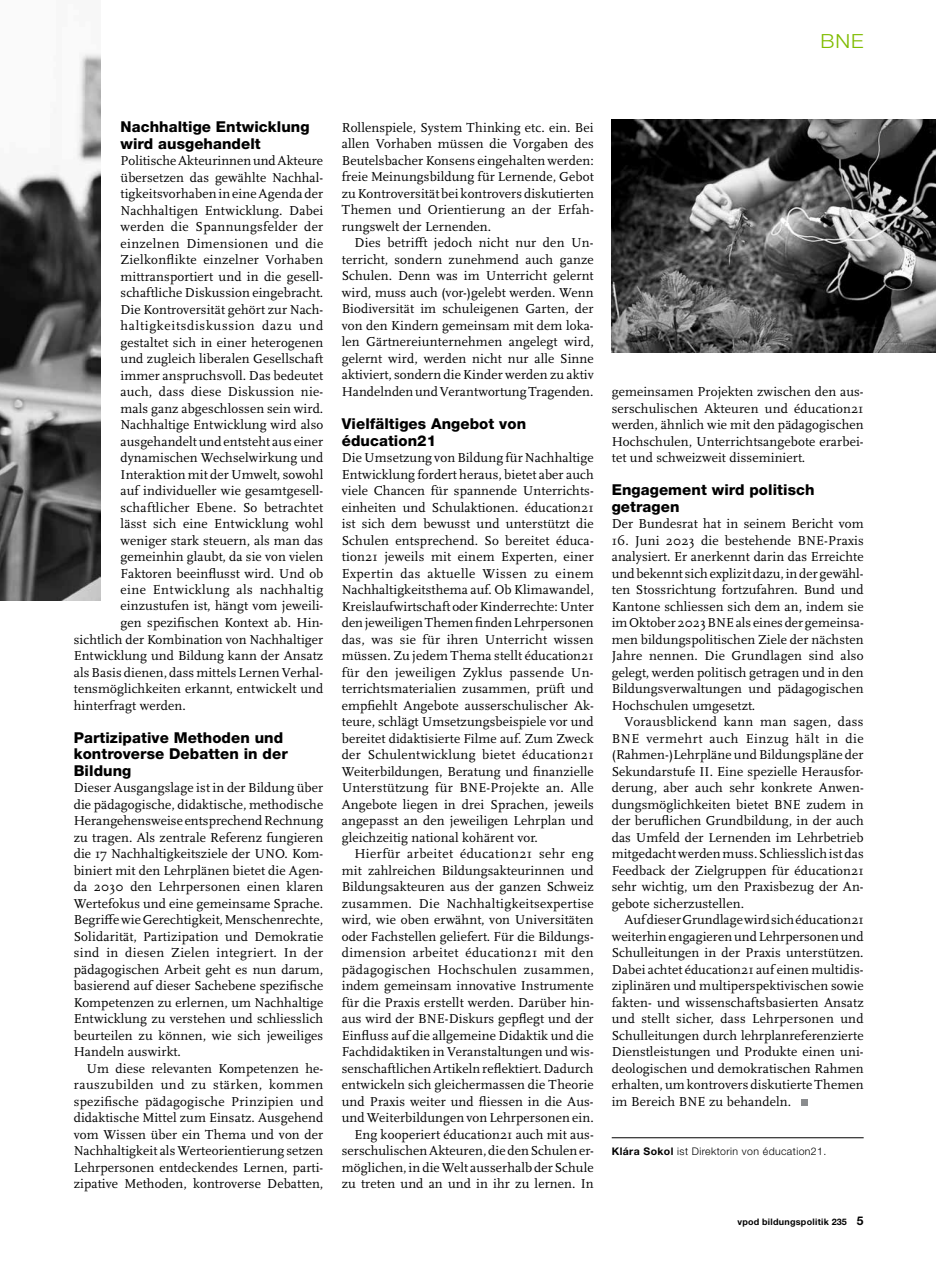
<style>
.page{position:relative;width:936px;height:1263px;background:#fff}
.page>*{position:absolute;margin:0;border:0;box-sizing:border-box;transform-origin:0 0}
.t1{font:300 19.5px "Helvetica Neue LT Std";color:#80bc00;scale:1.08 1}
.t2{font:800 15px/16.5px "Helvetica Neue LT Std";letter-spacing:.005em;color:#000}
.t3{font:13.5px/16.5px "Scala Pro";letter-spacing:.01em;color:#000;text-align:justify}
.t4{font:13.5px "Scala Pro";letter-spacing:.03em;color:#000}
.t5{font:13.5px "Scala Pro";letter-spacing:.055em;color:#000}
.t6{font:300 10.5px "Helvetica Neue LT Std";letter-spacing:.04em;color:#000}
.t7{font:700 9px "Helvetica Neue LT Std";letter-spacing:.03em;color:#000}
.s1{font-weight:700}
.s2{font-size:12px}
</style>
<div class="page">
<img style="left:611px;top:120px;width:324px;height:233px">
<img style="left:0;top:53px;width:101px;height:548px">
<hr style="left:611px;top:1137px;width:252px;height:1px;background:#000">
<div style="left:801px;top:1099px;width:6px;height:7px;background:#8a8c8e"></div>
<h1 class="t1" style="left:820px;top:29px;width:42px">BNE</h1>
<p class="t2" style="left:120px;top:118px;width:190px">Nachhaltige Entwicklung wird ausgehandelt</p>
<p class="t3" style="left:120px;top:153px;width:204px">Politische Akteurinnen und Akteure</p>
<p class="t3" style="left:120px;top:169px;width:204px">übersetzen das gewählte Nachhal-</p>
<p class="t3" style="left:120px;top:185px;width:204px">tigkeitsvorhaben in eine Agenda der</p>
<p class="t3" style="left:120px;top:202px;width:204px">Nachhaltigen Entwicklung. Dabei</p>
<p class="t3" style="left:120px;top:218px;width:204px">werden die Spannungsfelder der</p>
<p class="t4" style="left:120px;top:235px;width:204px">einzelnen Dimensionen und die</p>
<p class="t3" style="left:120px;top:251px;width:204px">Zielkonflikte einzelner Vorhaben</p>
<p class="t3" style="left:120px;top:268px;width:204px">mittransportiert und in die gesell-</p>
<p class="t3" style="left:120px;top:284px;width:204px">schaftliche Diskussion eingebracht.</p>
<p class="t3" style="left:120px;top:301px;width:204px">Die Kontroversität gehört zur Nach-</p>
<p class="t5" style="left:120px;top:318px;width:204px">haltigkeitsdiskussion dazu und</p>
<p class="t3" style="left:120px;top:334px;width:204px">gestaltet sich in einer heterogenen</p>
<p class="t3" style="left:120px;top:350px;width:204px">und zugleich liberalen Gesellschaft</p>
<p class="t3" style="left:120px;top:367px;width:204px">immer anspruchsvoll. Das bedeutet</p>
<p class="t3" style="left:120px;top:383px;width:204px">auch, dass diese Diskussion nie-</p>
<p class="t3" style="left:120px;top:400px;width:204px">mals ganz abgeschlossen sein wird.</p>
<p class="t3" style="left:120px;top:416px;width:204px">Nachhaltige Entwicklung wird also</p>
<p class="t3" style="left:120px;top:433px;width:204px">ausgehandelt und entsteht aus einer</p>
<p class="t3" style="left:120px;top:449px;width:204px">dynamischen Wechselwirkung und</p>
<p class="t3" style="left:120px;top:466px;width:204px">Interaktion mit der Umwelt, sowohl</p>
<p class="t3" style="left:120px;top:482px;width:204px">auf individueller wie gesamtgesell-</p>
<p class="t3" style="left:120px;top:499px;width:204px">schaftlicher Ebene. So betrachtet</p>
<p class="t3" style="left:120px;top:515px;width:204px">lässt sich eine Entwicklung wohl</p>
<p class="t3" style="left:120px;top:532px;width:204px">weniger stark steuern, als man das</p>
<p class="t3" style="left:120px;top:548px;width:204px">gemeinhin glaubt, da sie von vielen</p>
<p class="t3" style="left:120px;top:565px;width:204px">Faktoren beeinflusst wird. Und ob</p>
<p class="t4" style="left:120px;top:582px;width:204px">eine Entwicklung als nachhaltig</p>
<p class="t3" style="left:120px;top:598px;width:204px">einzustufen ist, hängt vom jeweili-</p>
<p class="t3" style="left:120px;top:614px;width:204px">gen spezifischen Kontext ab. Hin-</p>
<p class="t3" style="left:74px;top:631px;width:251px">sichtlich der Kombination von Nachhaltiger</p>
<p class="t3" style="left:74px;top:648px;width:251px">Entwicklung und Bildung kann der Ansatz</p>
<p class="t3" style="left:74px;top:664px;width:251px">als Basis dienen, dass mittels Lernen Verhal-</p>
<p class="t3" style="left:74px;top:680px;width:251px">tensmöglichkeiten erkannt, entwickelt und</p>
<p class="t3" style="left:74px;top:697px;width:114px">hinterfragt werden.</p>
<p class="t2" style="left:74px;top:729px;width:215px">Partizipative Methoden und kontroverse Debatten in der<br>Bildung</p>
<p class="t3" style="left:74px;top:780px;width:251px">Dieser Ausgangslage ist in der Bildung über die pädagogische, didaktische, methodische Herangehensweise entsprechend Rechnung zu tragen. Als zentrale Referenz fungieren die 17 Nachhaltigkeitsziele der UNO. Kom&shy;biniert mit den Lehrplänen bietet die Agen&shy;da 2030 den Lehrpersonen einen klaren Wertefokus und eine gemeinsame Sprache.<br>Begriffe wie Gerechtigkeit, Menschenrechte, Solidarität, Partizipation und Demokratie sind in diesen Zielen integriert. In der pädagogischen Arbeit geht es nun darum, basierend auf dieser Sachebene spezifische Kompetenzen zu erlernen, um Nachhaltige Entwicklung zu verstehen und schliesslich beurteilen zu können, wie sich jeweiliges Handeln auswirkt.</p>
<p class="t3" style="left:74px;top:1060px;width:251px;text-indent:13px">Um diese relevanten Kompetenzen he&shy;rauszubilden und zu stärken, kommen spezifische pädagogische Prinzipien und didaktische Mittel zum Einsatz. Ausgehend vom Wissen über ein Thema und von der Nachhaltigkeit als Werteorientierung setzen Lehrpersonen entdeckendes Lernen, parti&shy;zipative Methoden, kontroverse Debatten,</p>
<p class="t3" style="left:342px;top:119px;width:253px">Rollenspiele, System Thinking etc. ein. Bei allen Vorhaben müssen die Vorgaben des Beutelsbacher Konsens eingehalten werden: freie Meinungsbildung für Lernende, Gebot zu Kontroversität bei kontrovers diskutierten Themen und Orientierung an der Erfah&shy;rungswelt der Lernenden.</p>
<p class="t3" style="left:342px;top:235px;width:253px;text-indent:13px">Dies betrifft jedoch nicht nur den Un&shy;terricht, sondern zunehmend auch ganze Schulen. Denn was im Unterricht gelernt wird, muss auch (vor-)gelebt werden. Wenn Biodiversität im schuleigenen Garten, der von den Kindern gemeinsam mit dem loka&shy;len Gärtnereiunternehmen angelegt wird, gelernt wird, werden nicht nur alle Sinne aktiviert, sondern die Kinder werden zu aktiv Handelnden und Verantwortung Tragenden.</p>
<p class="t2" style="left:342px;top:415px;width:186px">Vielfältiges Angebot von éducation21</p>
<p class="t3" style="left:342px;top:450px;width:253px">Die Umsetzung von Bildung für Nachhaltige Entwicklung fordert heraus, bietet aber auch viele Chancen für spannende Unterrichts&shy;einheiten und Schulaktionen. éducation21 ist sich dem bewusst und unterstützt die Schulen entsprechend. So bereitet éduca&shy;tion21 jeweils mit einem Experten, einer Expertin das aktuelle Wissen zu einem Nachhaltigkeitsthema auf. Ob Klimawandel, Kreislaufwirtschaft oder Kinderrechte: Unter den jeweiligen Themen finden Lehrpersonen das, was sie für ihren Unterricht wissen müssen. Zu jedem Thema stellt éducation21 für den jeweiligen Zyklus passende Un&shy;terrichtsmaterialien zusammen, prüft und empfiehlt Angebote ausserschulischer Ak&shy;teure, schlägt Umsetzungsbeispiele vor und bereitet didaktisierte Filme auf. Zum Zweck der Schulentwicklung bietet éducation21<br>Weiterbildungen, Beratung und finanzielle Unterstützung für BNE-Projekte an. Alle Angebote liegen in drei Sprachen, jeweils angepasst an den jeweiligen Lehrplan und gleichzeitig national kohärent vor.</p>
<p class="t3" style="left:342px;top:845px;width:253px;text-align:right">Hierfür arbeitet éducation21 sehr eng mit zahlreichen Bildungsakteurinnen und Bildungsakteuren aus der ganzen Schweiz zusammen. Die Nachhaltigkeitsexpertise wird, wie oben erwähnt, von Universitäten oder Fachstellen geliefert. Für die Bildungs&shy;dimension arbeitet éducation21 mit den pädagogischen Hochschulen zusammen, indem gemeinsam innovative Instrumente für die Praxis erstellt werden. Darüber hin&shy;aus wird der BNE-Diskurs gepflegt und der Einfluss auf die allgemeine Didaktik und die Fachdidaktiken in Veranstaltungen und wis&shy;senschaftlichen Artikeln reflektiert. Dadurch entwickeln sich gleichermassen die Theorie und Praxis weiter und fliessen in die Aus&shy;und Weiterbildungen von Lehrpersonen ein.<br>Eng kooperiert éducation21 auch mit aus&shy;serschulischen Akteuren, die den Schulen er&shy;möglichen, in die Welt ausserhalb der Schule zu treten und an und in ihr zu lernen. In</p>
<p class="t3" style="left:611px;top:384px;width:253px">gemeinsamen Projekten zwischen den aus&shy;serschulischen Akteuren und éducation21 werden, ähnlich wie mit den pädagogischen Hochschulen, Unterrichtsangebote erarbei&shy;tet und schweizweit disseminiert.</p>
<p class="t2" style="left:611px;top:481px;width:204px">Engagement wird politisch getragen</p>
<p class="t3" style="left:611px;top:516px;width:253px">Der Bundesrat hat in seinem Bericht vom</p>
<p class="t3" style="left:611px;top:532px;width:253px">16. Juni 2023 die bestehende BNE-Praxis analysiert. Er anerkennt darin das Erreichte und bekennt sich explizit dazu, in der gewähl&shy;ten Stossrichtung fortzufahren. Bund und Kantone schliessen sich dem an, indem sie im Oktober 2023 BNE als eines der gemeinsa&shy;men bildungspolitischen Ziele der nächsten Jahre nennen. Die Grundlagen sind also gelegt, werden politisch getragen und in den Bildungsverwaltungen und pädagogischen Hochschulen umgesetzt.</p>
<p class="t3" style="left:611px;top:713px;width:253px;text-indent:13px">Vorausblickend kann man sagen, dass BNE vermehrt auch Einzug hält in die (Rahmen-)Lehrpläne und Bildungspläne der Sekundarstufe II. Eine spezielle Herausfor&shy;derung, aber auch sehr konkrete Anwen&shy;dungsmöglichkeiten bietet BNE zudem in der beruflichen Grundbildung, in der auch das Umfeld der Lernenden im Lehrbetrieb mitgedacht werden muss. Schliesslich ist das Feedback der Zielgruppen für éducation21 sehr wichtig, um den Praxisbezug der An&shy;gebote sicherzustellen.</p>
<p class="t3" style="left:611px;top:911px;width:253px;text-indent:13px">Auf dieser Grundlage wird sich éducation21 weiterhin engagieren und Lehrpersonen und Schulleitungen in der Praxis unterstützen.<br>Dabei achtet éducation21 auf einen multidis&shy;ziplinären und multiperspektivischen sowie fakten- und wissenschaftsbasierten Ansatz und stellt sicher, dass Lehrpersonen und Schulleitungen durch lehrplanreferenzierte Dienstleistungen und Produkte einen uni&shy;deologischen und demokratischen Rahmen erhalten, um kontrovers diskutierte Themen im Bereich BNE zu behandeln.</p>
<p class="t6" style="left:611px;top:1145px;width:216px"><span class="s1">Klára Sokol</span> ist Direktorin von éducation21.</p>
<p class="t7" style="left:737px;top:1216px;width:128px">vpod bildungspolitik 235 <span class="s2">5</span></p>
</div>
